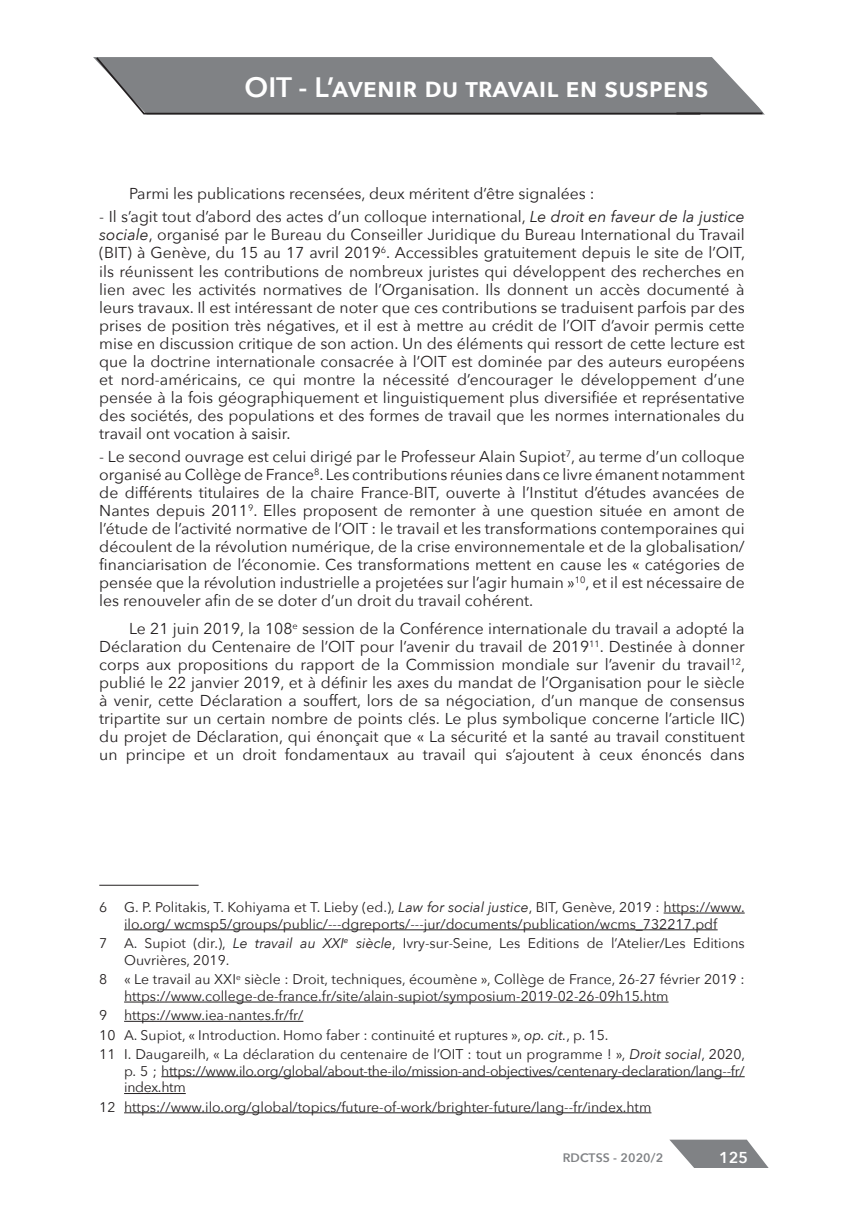
<style>
.page{position:relative;width:844px;height:1216px;background:#fff}
.page>*{position:absolute;margin:0;border:0;box-sizing:border-box;transform-origin:0 0}
.t1{font:600 28px "Avenir Next";color:#fff}
.Texte_courant{font:15.75px/18px "Avenir Next";color:#231f20;text-align:justify}
.t2{font:600 15.75px "Avenir Next";color:#fff}
.Corps_note_de_bas_de{font:14px/16.8px "Avenir Next";color:#231f20}
.t3{font:600 12.25px "Avenir Next";letter-spacing:.01em;color:#808285}
.s1{font-style:italic}
</style>
<div class="page">
<svg style="left:93px;top:57px;width:672px;height:58px;background:#87898c"></svg>
<hr style="left:676px;top:112px;width:86px;height:2px;background:#231f20">
<svg style="left:669px;top:1139px;width:99px;height:28px"></svg>
<hr style="left:99px;top:884px;width:99px;height:1px;background:#231f20">
<hr style="left:663px;top:912px;width:81px;height:1px;background:#231f20">
<hr style="left:124px;top:929px;width:593px;height:1px;background:#231f20">
<hr style="left:124px;top:1001px;width:544px;height:1px;background:#231f20">
<hr style="left:124px;top:1020px;width:179px;height:1px;background:#231f20">
<hr style="left:161px;top:1076px;width:583px;height:1px;background:#231f20">
<hr style="left:124px;top:1093px;width:62px;height:1px;background:#231f20">
<hr style="left:124px;top:1112px;width:527px;height:1px;background:#231f20">
<h1 class="t1" style="left:244px;top:63px;width:465px">OIT - L’avenir du travail en suspens</h1>
<p class="Texte_courant" style="left:129px;top:184px;width:467px">Parmi les publications recensées, deux méritent d’être signalées :</p>
<p class="Texte_courant" style="left:99px;top:207px;width:647px">- Il s’agit tout d’abord des actes d’un colloque international, <span class="s1">Le droit en faveur de la justice sociale</span>, organisé par le Bureau du Conseiller Juridique du Bureau International du Travail (BIT) à Genève, du 15 au 17 avril 2019<sup>6</sup>. Accessibles gratuitement depuis le site de l’OIT, ils réunissent les contributions de nombreux juristes qui développent des recherches en lien avec les activités normatives de l’Organisation. Ils donnent un accès documenté à leurs travaux. Il est intéressant de noter que ces contributions se traduisent parfois par des prises de position très négatives, et il est à mettre au crédit de l’OIT d’avoir permis cette mise en discussion critique de son action. Un des éléments qui ressort de cette lecture est que la doctrine internationale consacrée à l’OIT est dominée par des auteurs européens et nord-américains, ce qui montre la nécessité d’encourager le développement d’une pensée à la fois géographiquement et linguistiquement plus diversifiée et représentative des sociétés, des populations et des formes de travail que les normes internationales du travail ont vocation à saisir.</p>
<p class="Texte_courant" style="left:99px;top:446px;width:646px">- Le second ouvrage est celui dirigé par le Professeur Alain Supiot<sup>7</sup>, au terme d’un colloque organisé au Collège de France<sup>8</sup>. Les contributions réunies dans ce livre émanent notamment de différents titulaires de la chaire France-BIT, ouverte à l’Institut d’études avancées de Nantes depuis 2011<sup>9</sup>. Elles proposent de remonter à une question située en amont de l’étude de l’activité normative de l’OIT : le travail et les transformations contemporaines qui découlent de la révolution numérique, de la crise environnementale et de la globalisation/ financiarisation de l’économie. Ces transformations mettent en cause les « catégories de pensée que la révolution industrielle a projetées sur l’agir humain »<sup>10</sup>, et il est nécessaire de les renouveler afin de se doter d’un droit du travail cohérent.</p>
<p class="Texte_courant" style="left:99px;top:619px;width:647px;text-indent:30px">Le 21 juin 2019, la 108<sup>e</sup> session de la Conférence internationale du travail a adopté la Déclaration du Centenaire de l’OIT pour l’avenir du travail de 2019<sup>11</sup>. Destinée à donner corps aux propositions du rapport de la Commission mondiale sur l’avenir du travail<sup>12</sup>, publié le 22 janvier 2019, et à définir les axes du mandat de l’Organisation pour le siècle à venir, cette Déclaration a souffert, lors de sa négociation, d’un manque de consensus tripartite sur un certain nombre de points clés. Le plus symbolique concerne l’article IIC) du projet de Déclaration, qui énonçait que « La sécurité et la santé au travail constituent un principe et un droit fondamentaux au travail qui s’ajoutent à ceux énoncés dans</p>
<p class="Corps_note_de_bas_de" style="left:99px;top:898px;width:646px;text-align:center">6 G. P. Politakis, T. Kohiyama et T. Lieby (ed.), <span class="s1">Law for social justice</span>, BIT, Genève, 2019 : https://www. ilo.org/ wcmsp5/groups/public/---dgreports/---jur/documents/publication/wcms_732217.pdf</p>
<p class="Corps_note_de_bas_de" style="left:124px;top:934px;width:622px;text-indent:-25px">7 A. Supiot (dir.), <span class="s1">Le travail au XXI</span><sup>e</sup> <span class="s1">siècle</span>, Ivry-sur-Seine, Les Editions de l’Atelier/Les Editions<br>Ouvrières, 2019.</p>
<p class="Corps_note_de_bas_de" style="left:124px;top:970px;width:622px;text-indent:-25px">8 « Le travail au XXI<sup>e</sup> siècle : Droit, techniques, écoumène », Collège de France, 26-27 février 2019 : https://www.college-de-france.fr/site/alain-supiot/symposium-2019-02-26-09h15.htm</p>
<p class="Corps_note_de_bas_de" style="left:99px;top:1006px;width:205px">9 https://www.iea-nantes.fr/fr/</p>
<p class="Corps_note_de_bas_de" style="left:99px;top:1025px;width:510px">10 A. Supiot, « Introduction. Homo faber : continuité et ruptures », <span class="s1">op. cit.</span>, p. 15.</p>
<p class="Corps_note_de_bas_de" style="left:124px;top:1044px;width:622px;text-align:justify;text-indent:-25px">11 I. Daugareilh, « La déclaration du centenaire de l’OIT : tout un programme ! », <span class="s1">Droit social</span>, 2020, p. 5 ; https://www.ilo.org/global/about-the-ilo/mission-and-objectives/centenary-declaration/lang--fr/ index.htm</p>
<p class="Corps_note_de_bas_de" style="left:99px;top:1097px;width:553px">12 https://www.ilo.org/global/topics/future-of-work/brighter-future/lang--fr/index.htm</p>
<p class="t3" style="left:562px;top:1147px;width:102px">RDCTSS - 2020/2</p>
<p class="t2" style="left:719px;top:1143px;width:30px">125</p>
</div>
